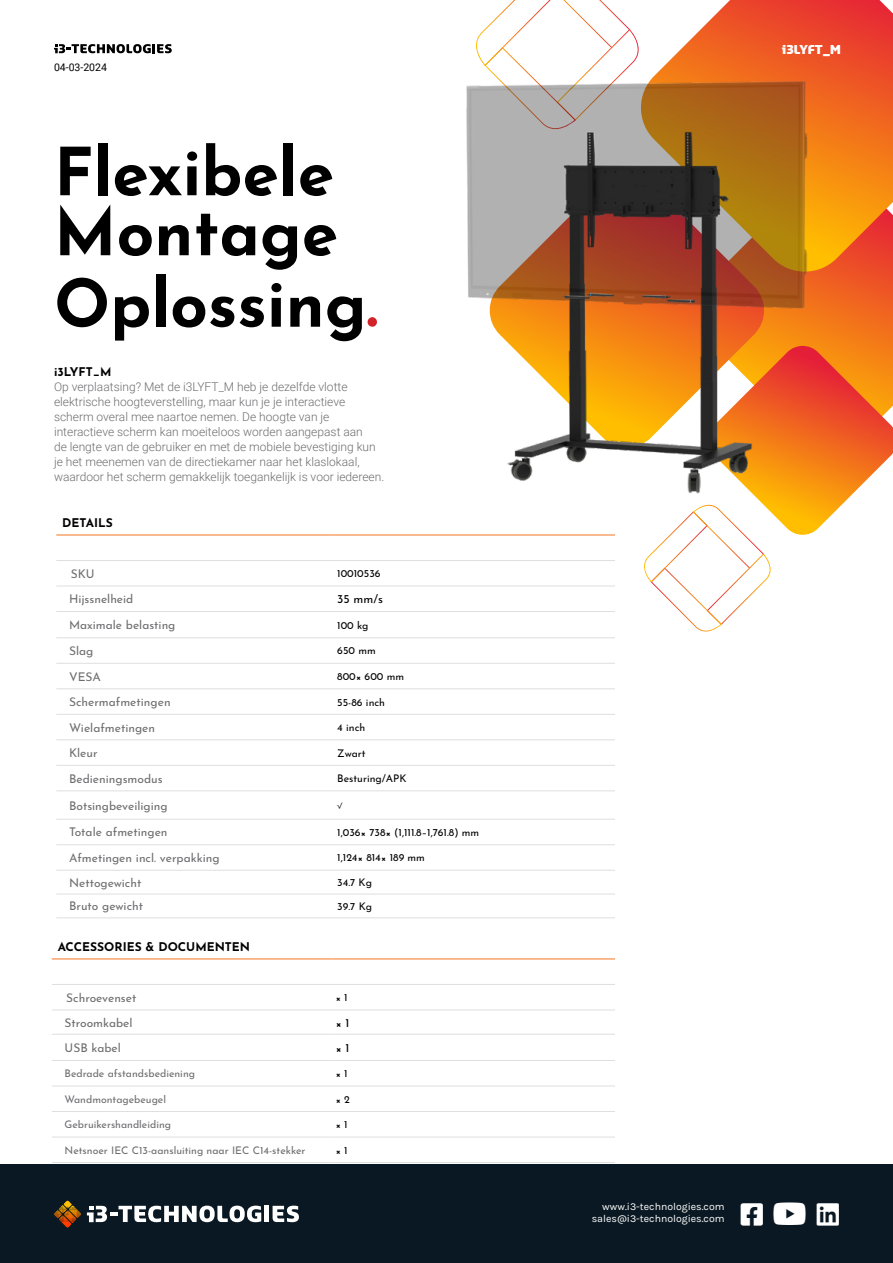
<style>
.page{position:relative;width:893px;height:1263px;background:#fff}
.page>*{position:absolute;margin:0;border:0;box-sizing:border-box;transform-origin:0 0}
.t1{font:700 66px/60px "Josefin Sans";color:#000}
.t2{font:25.5px "Font Awesome 5 Brands";color:#fff}
.t3{font:300 12px/15px "Roboto";color:#6d6c6f}
.t4{font:12px "Josefin Sans";color:#6d6c6f}
.t5{font:700 12px "Josefin Sans";color:#000}
.t6{font:12px "Josefin Sans";color:#000}
.t7{font:900 12px "Sansa";color:#fff}
.t8{font:10.5px "Josefin Sans";color:#000}
.t9{font:10.5px "Josefin Sans";color:#6d6c6f}
.t10{font:10.5px/12px "Karla";color:#fff;text-align:right}
.t11{font:10.5px "Roboto";color:#000}
.s1{color:#d2232a}
</style>
<div class="page">
<hr style="left:56px;top:535px;width:277px;height:1px;background:#f47521">
<hr style="left:333px;top:535px;width:560px;height:1px;background:#f47521">
<hr style="left:56px;top:560px;width:277px;height:1px;background:#dedfe0">
<hr style="left:333px;top:560px;width:560px;height:1px;background:#dedfe0">
<hr style="left:56px;top:586px;width:277px;height:1px;background:#dedfe0">
<hr style="left:333px;top:586px;width:560px;height:1px;background:#dedfe0">
<hr style="left:56px;top:611px;width:277px;height:1px;background:#dedfe0">
<hr style="left:333px;top:611px;width:560px;height:1px;background:#dedfe0">
<hr style="left:56px;top:637px;width:277px;height:1px;background:#dedfe0">
<hr style="left:333px;top:637px;width:560px;height:1px;background:#dedfe0">
<hr style="left:56px;top:663px;width:277px;height:1px;background:#dedfe0">
<hr style="left:333px;top:663px;width:560px;height:1px;background:#dedfe0">
<hr style="left:56px;top:688px;width:277px;height:1px;background:#dedfe0">
<hr style="left:333px;top:688px;width:560px;height:1px;background:#dedfe0">
<hr style="left:56px;top:714px;width:277px;height:1px;background:#dedfe0">
<hr style="left:333px;top:714px;width:560px;height:1px;background:#dedfe0">
<hr style="left:56px;top:739px;width:277px;height:1px;background:#dedfe0">
<hr style="left:333px;top:739px;width:560px;height:1px;background:#dedfe0">
<hr style="left:56px;top:765px;width:277px;height:1px;background:#dedfe0">
<hr style="left:333px;top:765px;width:560px;height:1px;background:#dedfe0">
<hr style="left:56px;top:790px;width:277px;height:1px;background:#dedfe0">
<hr style="left:333px;top:790px;width:560px;height:1px;background:#dedfe0">
<hr style="left:56px;top:819px;width:277px;height:1px;background:#dedfe0">
<hr style="left:333px;top:819px;width:560px;height:1px;background:#dedfe0">
<hr style="left:56px;top:844px;width:277px;height:1px;background:#dedfe0">
<hr style="left:333px;top:844px;width:560px;height:1px;background:#dedfe0">
<hr style="left:56px;top:870px;width:277px;height:1px;background:#dedfe0">
<hr style="left:333px;top:870px;width:560px;height:1px;background:#dedfe0">
<hr style="left:333px;top:917px;width:560px;height:1px;background:#dedfe0">
<hr style="left:56px;top:917px;width:277px;height:1px;background:#dedfe0">
<hr style="left:56px;top:894px;width:277px;height:1px;background:#dedfe0">
<hr style="left:333px;top:894px;width:560px;height:1px;background:#dedfe0">
<hr style="left:52px;top:958px;width:279px;height:1px;background:#f47521">
<hr style="left:331px;top:958px;width:562px;height:1px;background:#f47521">
<hr style="left:52px;top:984px;width:279px;height:1px;background:#dedfe0">
<hr style="left:331px;top:984px;width:562px;height:1px;background:#dedfe0">
<hr style="left:52px;top:1009px;width:279px;height:1px;background:#dedfe0">
<hr style="left:331px;top:1009px;width:562px;height:1px;background:#dedfe0">
<hr style="left:52px;top:1034px;width:279px;height:1px;background:#dedfe0">
<hr style="left:331px;top:1034px;width:562px;height:1px;background:#dedfe0">
<hr style="left:52px;top:1060px;width:279px;height:1px;background:#dedfe0">
<hr style="left:331px;top:1060px;width:562px;height:1px;background:#dedfe0">
<hr style="left:52px;top:1085px;width:279px;height:1px;background:#dedfe0">
<hr style="left:331px;top:1085px;width:562px;height:1px;background:#dedfe0">
<hr style="left:52px;top:1111px;width:279px;height:1px;background:#dedfe0">
<hr style="left:331px;top:1111px;width:562px;height:1px;background:#dedfe0">
<hr style="left:52px;top:1137px;width:279px;height:1px;background:#dedfe0">
<hr style="left:331px;top:1137px;width:562px;height:1px;background:#dedfe0">
<hr style="left:52px;top:1162px;width:279px;height:1px;background:#dedfe0">
<hr style="left:331px;top:1162px;width:562px;height:1px;background:#dedfe0">
<div style="left:0;top:1164px;width:893px;height:99px;background:#091822"></div>
<svg style="left:63px;top:1200px;width:9px;height:5px"></svg>
<svg style="left:62px;top:1223px;width:10px;height:4px"></svg>
<svg style="left:54px;top:1205px;width:27px;height:18px"></svg>
<hr style="left:265px;top:1206px;width:4px;height:16px;background:#fff">
<svg style="left:273px;top:1205px;width:26px;height:17px"></svg>
<svg style="left:87px;top:1205px;width:174px;height:17px"></svg>
<div style="left:616px;top:352px;width:277px;height:811px;background:#fff"></div>
<svg style="left:54px;top:44px;width:118px;height:9px"></svg>
<svg style="left:669px;top:0;width:224px;height:61px;background:#ee6247"></svg>
<svg style="left:644px;top:503px;width:200px;height:128px"></svg>
<svg style="left:476px;top:0;width:163px;height:61px"></svg>
<img style="left:466px;top:61px;width:427px;height:442px">
<p class="t11" style="left:54px;top:60px;width:55px">04-03-2024</p>
<h1 class="t1" style="left:54px;top:132px;width:286px">Flexibele<br>Montage</h1>
<h1 class="t1" style="left:54px;top:264px;width:325px">Oplossing<span class="s1">.</span></h1>
<p class="t5" style="left:54px;top:361px;width:59px">i3LYFT_M</p>
<p class="t3" style="left:54px;top:379px;width:332px">Op verplaatsing? Met de i3LYFT_M heb je dezelfde vlotte elektrische hoogteverstelling, maar kun je je interactieve scherm overal mee naartoe nemen. De hoogte van je interactieve scherm kan moeiteloos worden aangepast aan<br>de lengte van de gebruiker en met de mobiele bevestiging kun je het meenemen van de directiekamer naar het klaslokaal, waardoor het scherm gemakkelijk toegankelijk is voor iedereen.</p>
<p class="t5" style="left:62px;top:512px;width:52px">DETAILS</p>
<p class="t4" style="left:71px;top:564px;width:25px">SKU</p>
<p class="t8" style="left:337px;top:565px;width:45px">10010536</p>
<p class="t4" style="left:69px;top:589px;width:66px">Hijssnelheid</p>
<p class="t6" style="left:337px;top:589px;width:47px">35 mm/s</p>
<p class="t4" style="left:69px;top:615px;width:108px">Maximale belasting</p>
<p class="t8" style="left:337px;top:616px;width:33px">100 kg</p>
<p class="t4" style="left:69px;top:641px;width:26px">Slag</p>
<p class="t8" style="left:337px;top:642px;width:40px">650 mm</p>
<p class="t4" style="left:69px;top:666px;width:33px">VESA</p>
<p class="t8" style="left:337px;top:667px;width:68px">800× 600 mm</p>
<p class="t4" style="left:69px;top:692px;width:103px">Schermafmetingen</p>
<p class="t8" style="left:337px;top:693px;width:49px">55-86 inch</p>
<p class="t4" style="left:69px;top:717px;width:88px">Wielafmetingen</p>
<p class="t8" style="left:337px;top:719px;width:30px">4 inch</p>
<p class="t4" style="left:69px;top:743px;width:30px">Kleur</p>
<p class="t8" style="left:337px;top:744px;width:30px">Zwart</p>
<p class="t4" style="left:69px;top:768px;width:95px">Bedieningsmodus</p>
<p class="t8" style="left:337px;top:770px;width:71px">Besturing/APK</p>
<p class="t4" style="left:69px;top:795px;width:100px">Botsingbeveiliging</p>
<p class="t8" style="left:337px;top:796px;width:7px">√</p>
<p class="t4" style="left:69px;top:822px;width:100px">Totale afmetingen</p>
<p class="t8" style="left:337px;top:823px;width:143px">1,036× 738× (1,111.8–1,761.8) mm</p>
<p class="t4" style="left:69px;top:848px;width:152px">Afmetingen incl. verpakking</p>
<p class="t8" style="left:337px;top:849px;width:89px">1,124× 814× 189 mm</p>
<p class="t4" style="left:69px;top:872px;width:74px">Nettogewicht</p>
<p class="t8" style="left:337px;top:874px;width:36px">34.7 Kg</p>
<p class="t4" style="left:69px;top:896px;width:76px">Bruto gewicht</p>
<p class="t8" style="left:337px;top:897px;width:36px">39.7 Kg</p>
<p class="t5" style="left:58px;top:936px;width:194px">ACCESSORIES &amp; DOCUMENTEN</p>
<p class="t4" style="left:66px;top:987px;width:72px">Schroevenset</p>
<p class="t8" style="left:335px;top:989px;width:14px">× 1</p>
<p class="t4" style="left:65px;top:1012px;width:69px">Stroomkabel</p>
<p class="t6" style="left:335px;top:1012px;width:15px">× 1</p>
<p class="t4" style="left:65px;top:1038px;width:58px">USB kabel</p>
<p class="t6" style="left:335px;top:1038px;width:15px">× 1</p>
<p class="t9" style="left:65px;top:1065px;width:132px">Bedrade afstandsbediening</p>
<p class="t8" style="left:335px;top:1065px;width:14px">× 1</p>
<p class="t9" style="left:65px;top:1090px;width:103px">Wandmontagebeugel</p>
<p class="t8" style="left:335px;top:1090px;width:16px">× 2</p>
<p class="t9" style="left:65px;top:1116px;width:108px">Gebruikershandleiding</p>
<p class="t8" style="left:335px;top:1116px;width:14px">× 1</p>
<p class="t9" style="left:65px;top:1141px;width:242px">Netsnoer IEC C13-aansluiting naar IEC C14-stekker</p>
<p class="t8" style="left:335px;top:1141px;width:14px">× 1</p>
<p class="t7" style="left:782px;top:42px;width:60px">i3LYFT_M</p>
<p class="t10" style="left:592px;top:1201px;width:134px">www.i3-technologies.com sales@i3-technologies.com</p>
<h2 class="t2" style="left:741px;top:1201px;width:24px">□□▲❑◆</h2>
<h2 class="t2" style="left:817px;top:1201px;width:24px">●■■</h2>
</div>
